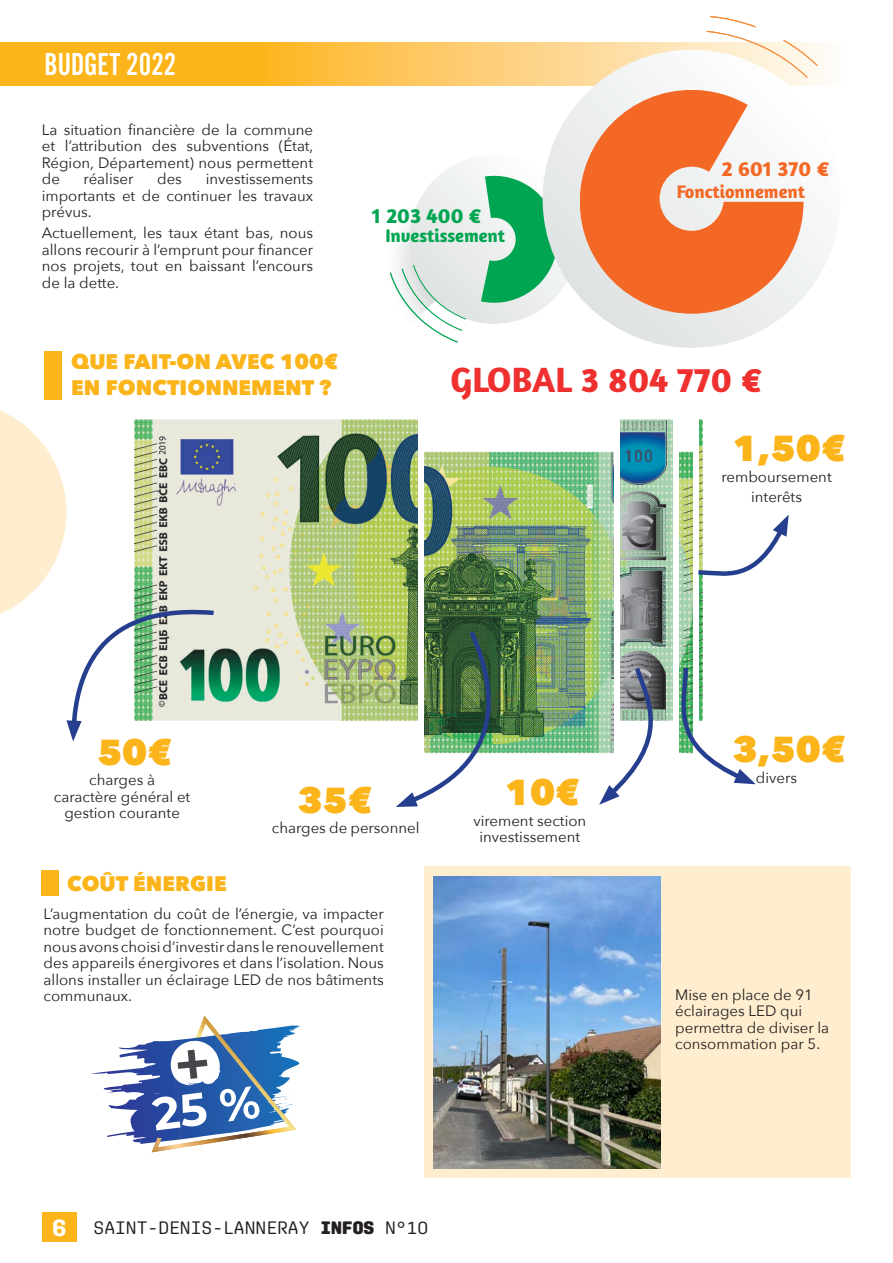
<style>
.page{position:relative;width:893px;height:1263px;background:#fff}
.page>*{position:absolute;margin:0;border:0;box-sizing:border-box;transform-origin:0 0}
.Intertitre{font:800 36px "Avenir Next";color:#fbb419}
.t1{font:700 35.7px "Amaranth";color:#ee302f}
.t2{font:33px "Alternate Got No 2 D";color:#fff}
.Folio{font:700 24px "Aglet Mono";color:#fff}
.t3{font:700 21.45px "Amaranth";color:#f36825}
.t4{font:700 21.45px "Amaranth";color:#00a551}
.Intertitre-2{font:800 21px/25.5px "Avenir Next";color:#fbb419}
.t5{font:700 18.45px "Amaranth";color:#f36825}
.t6{font:700 18.45px "Amaranth";color:#00a551}
.Bas_de_page_gauche{font:18px "Aglet Mono";color:#231f20}
.Texte{font:15px/16.5px "Avenir Next";color:#231f20;text-align:justify}
.s1{font-weight:900}
</style>
<div class="page">
<div style="left:424px;top:866px;width:426px;height:312px;background:#feeecf"></div>
<div style="left:43px;top:1212px;width:34px;height:30px;background:#fbb419"></div>
<svg style="left:0;top:43px;width:824px;height:42px;background:#fcc24c"></svg>
<div style="left:42px;top:870px;width:17px;height:26px;background:#fbb419"></div>
<div style="left:45px;top:351px;width:17px;height:49px;background:#fbb419"></div>
<img style="left:218px;top:419px;width:485px;height:335px">
<div style="left:410px;top:155px;width:169px;height:169px;background:#f9faf9;border-radius:85px"></div>
<div style="left:543px;top:50px;width:298px;height:298px;background:linear-gradient(to right,#e5e8e8,#f9f9f9);border-radius:149px"></div>
<svg style="left:580px;top:90px;width:223px;height:224px;fill:#f36825"></svg>
<svg style="left:706px;top:16px;width:112px;height:62px"></svg>
<svg style="left:389px;top:171px;width:173px;height:172px"></svg>
<svg style="left:0;top:410px;width:218px;height:331px"></svg>
<img style="left:396px;top:626px;width:126px;height:181px">
<div style="left:419px;top:412px;width:5px;height:350px;background:#fff"></div>
<div style="left:614px;top:412px;width:6px;height:350px;background:#fff"></div>
<div style="left:673px;top:412px;width:5px;height:350px;background:#fff"></div>
<div style="left:693px;top:412px;width:5px;height:350px;background:#fff"></div>
<svg style="left:599px;top:663px;width:157px;height:142px"></svg>
<svg style="left:698px;top:515px;width:91px;height:69px"></svg>
<img style="left:434px;top:876px;width:226px;height:292px">
<svg style="left:91px;top:1016px;width:205px;height:136px"></svg>
<p class="t2" style="left:45px;top:47px;width:133px">BUDGET 2022</p>
<p class="Texte" style="left:42px;top:121px;width:273px">La situation financière de la commune et l’attribution des subventions (État, Région, Département) nous permettent de</p>
<p class="Texte" style="left:84px;top:170px;width:51px">réaliser</p>
<p class="Texte" style="left:157px;top:170px;width:26px">des</p>
<p class="Texte" style="left:42px;top:170px;width:273px;text-indent:164px">investissements importants et de continuer les travaux prévus.</p>
<p class="Texte" style="left:42px;top:224px;width:273px">Actuellement, les taux étant bas, nous allons recourir à l’emprunt pour financer nos projets, tout en baissant l’encours de la dette.</p>
<p class="Intertitre-2" style="left:71px;top:349px;width:269px">QUE FAIT-ON AVEC 100€<br>EN FONCTIONNEMENT ?</p>
<p class="t3" style="left:722px;top:156px;width:110px">2 601 370 €</p>
<p class="t4" style="left:372px;top:202px;width:112px">1 203 400 €</p>
<p class="t6" style="left:385px;top:224px;width:121px">Investissement</p>
<p class="t5" style="left:677px;top:180px;width:130px">Fonctionnement</p>
<p class="t1" style="left:451px;top:357px;width:314px">GLOBAL 3 804 770 €</p>
<p class="Intertitre" style="left:732px;top:426px;width:115px">1,50€</p>
<p class="Texte" style="left:721px;top:467px;width:112px">remboursement</p>
<p class="Texte" style="left:751px;top:488px;width:52px">interêts</p>
<p class="Intertitre" style="left:97px;top:730px;width:77px">50€</p>
<p class="Texte" style="left:54px;top:771px;width:138px;text-align:center">charges à<br>caractère général et gestion courante</p>
<p class="Intertitre-2" style="left:67px;top:871px;width:161px">COÛT ÉNERGIE</p>
<p class="Intertitre" style="left:297px;top:778px;width:77px">35€</p>
<p class="Texte" style="left:272px;top:819px;width:149px">charges de personnel</p>
<p class="Texte" style="left:44px;top:904px;width:342px">L’augmentation du coût de l’énergie, va impacter notre budget de fonctionnement. C’est pourquoi nous avons choisi d’investir dans le renouvellement des appareils énergivores et dans l’isolation. Nous allons installer un éclairage LED de nos bâtiments communaux.</p>
<p class="Intertitre" style="left:505px;top:770px;width:77px">10€</p>
<p class="Texte" style="left:473px;top:812px;width:114px;text-align:center">virement section investissement</p>
<p class="Folio" style="left:52px;top:1214px;width:16px">6</p>
<p class="Bas_de_page_gauche" style="left:94px;top:1217px;width:336px">SAINT-DENIS-LANNERAY <span class="s1">INFOS</span> N°10</p>
<p class="Intertitre" style="left:732px;top:727px;width:115px">3,50€</p>
<p class="Texte" style="left:756px;top:769px;width:43px">divers</p>
<p class="Texte" style="left:675px;top:985px;width:156px;text-align:left">Mise en place de 91 éclairages LED qui permettra de diviser la consommation par 5.</p>
</div>
